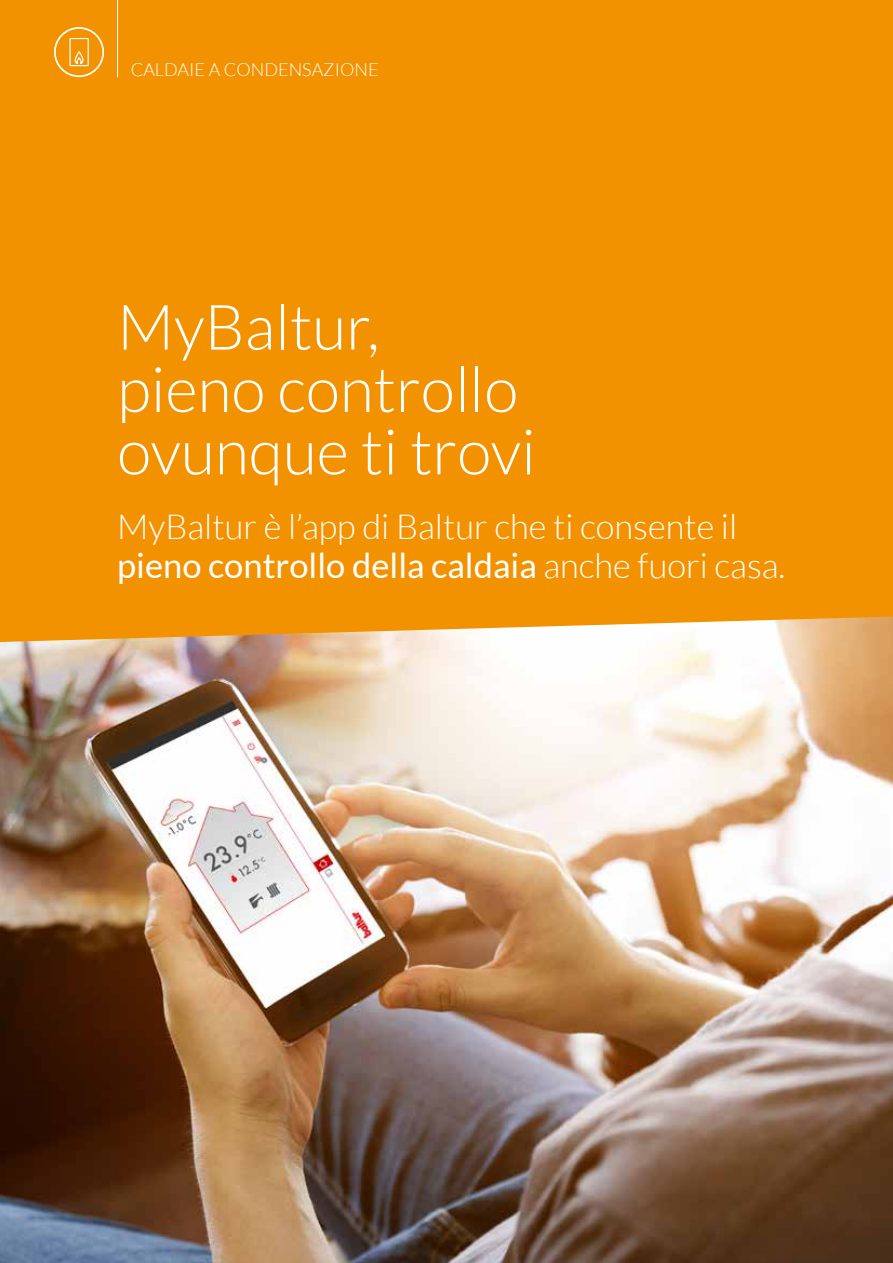
<style>
.page{position:relative;width:893px;height:1263px;background:#f39200}
.page>*{position:absolute;margin:0;border:0;box-sizing:border-box;transform-origin:0 0}
.t1{font:300 62.55px/62.4px "Lato";color:#fff}
.t2{font:300 34.5px/39px "Lato";color:#fff}
.t3{font:300 18px "Lato";color:#fff}
.s1{font-weight:400}
</style>
<div class="page">
<hr style="left:117px;top:0;width:1px;height:77px;background:#fff">
<img style="left:0;top:616px;width:893px;height:647px">
<svg style="left:54px;top:27px;width:50px;height:50px"></svg>
<p class="t3" style="left:131px;top:60px;width:249px">CALDAIE A CONDENSAZIONE</p>
<h1 class="t1" style="left:117px;top:296px;width:420px">MyBaltur, pieno controllo ovunque ti trovi</h1>
<p class="t2" style="left:117px;top:507px;width:670px">MyBaltur è l’app di Baltur che ti consente il <span class="s1">pieno controllo della caldaia</span> anche fuori casa.</p>
</div>
